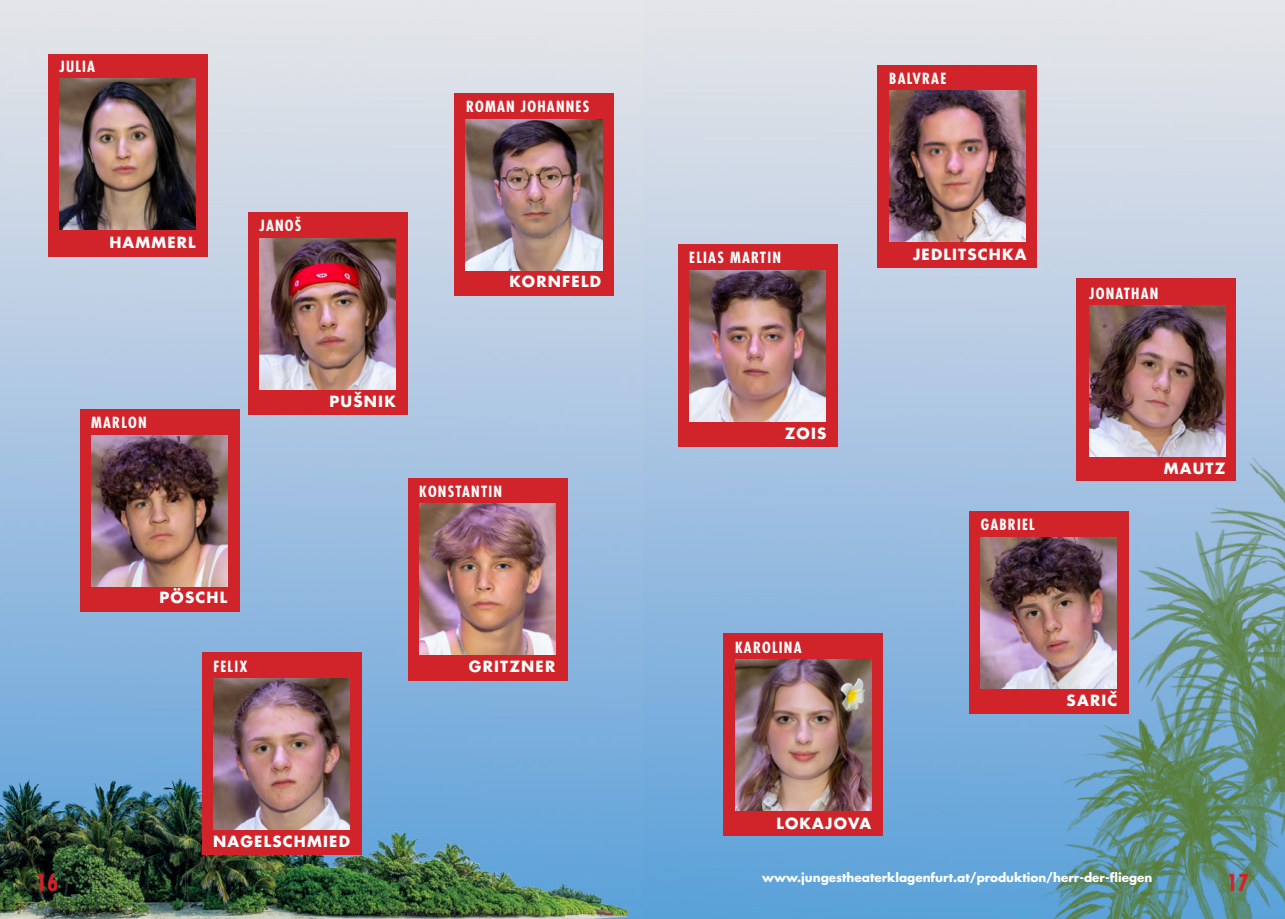
<style>
.page{position:relative;width:1285px;height:919px;background:#fff}
.page>*{position:absolute;margin:0;border:0;box-sizing:border-box;transform-origin:0 0}
.t1{font:700 condensed 22.5px "Futura Std";color:#d1232a}
.t2{font:700 condensed 15px "Futura Std";letter-spacing:.08em;color:#fff}
.t3{font:700 15px "Futura Std";letter-spacing:.08em;color:#fff}
.t4{font:700 12px "Futura Std";color:#fff}
</style>
<div class="page">
<img style="left:0;top:0;width:958px;height:918px">
<img style="left:958px;top:0;width:326px;height:918px">
<img style="left:0;top:20px;width:626px;height:898px">
<div style="left:48px;top:54px;width:159px;height:203px;background:#d1232a"></div>
<div style="left:248px;top:213px;width:159px;height:202px;background:#d1232a"></div>
<div style="left:454px;top:93px;width:159px;height:202px;background:#d1232a"></div>
<div style="left:677px;top:244px;width:160px;height:203px;background:#d1232a"></div>
<div style="left:1076px;top:278px;width:159px;height:202px;background:#d1232a"></div>
<div style="left:968px;top:511px;width:160px;height:202px;background:#d1232a"></div>
<div style="left:723px;top:633px;width:159px;height:203px;background:#d1232a"></div>
<div style="left:407px;top:478px;width:160px;height:202px;background:#d1232a"></div>
<div style="left:80px;top:409px;width:159px;height:203px;background:#d1232a"></div>
<div style="left:202px;top:652px;width:159px;height:202px;background:#d1232a"></div>
<div style="left:877px;top:65px;width:159px;height:202px;background:#d1232a"></div>
<img style="left:60px;top:79px;width:136px;height:151px">
<img style="left:466px;top:119px;width:136px;height:151px">
<img style="left:889px;top:90px;width:136px;height:151px">
<img style="left:1089px;top:305px;width:136px;height:151px">
<img style="left:689px;top:270px;width:136px;height:151px">
<img style="left:980px;top:537px;width:136px;height:151px">
<img style="left:735px;top:659px;width:136px;height:151px">
<img style="left:419px;top:503px;width:136px;height:151px">
<img style="left:259px;top:238px;width:136px;height:151px">
<img style="left:91px;top:435px;width:136px;height:151px">
<img style="left:214px;top:678px;width:136px;height:151px">
<p class="t2" style="left:60px;top:57px;width:37px">JULIA</p>
<p class="t3" style="left:109px;top:232px;width:88px">HAMMERL</p>
<p class="t2" style="left:259px;top:216px;width:43px">JANOŠ</p>
<p class="t2" style="left:466px;top:97px;width:125px">ROMAN JOHANNES</p>
<p class="t3" style="left:509px;top:271px;width:93px">KORNFELD</p>
<p class="t2" style="left:91px;top:413px;width:57px">MARLON</p>
<p class="t3" style="left:159px;top:587px;width:69px">PÖSCHL</p>
<p class="t2" style="left:213px;top:656px;width:36px">FELIX</p>
<p class="t3" style="left:329px;top:392px;width:68px">PUŠNIK</p>
<p class="t2" style="left:419px;top:482px;width:84px">KONSTANTIN</p>
<p class="t3" style="left:469px;top:656px;width:88px">GRITZNER</p>
<p class="t3" style="left:213px;top:831px;width:138px">NAGELSCHMIED</p>
<p class="t2" style="left:889px;top:69px;width:59px">BALVRAE</p>
<p class="t2" style="left:689px;top:248px;width:93px">ELIAS MARTIN</p>
<p class="t3" style="left:912px;top:244px;width:115px">JEDLITSCHKA</p>
<p class="t2" style="left:1089px;top:283px;width:71px">JONATHAN</p>
<p class="t3" style="left:784px;top:423px;width:43px">ZOIS</p>
<p class="t2" style="left:735px;top:637px;width:68px">KAROLINA</p>
<p class="t3" style="left:776px;top:813px;width:96px">LOKAJOVA</p>
<p class="t2" style="left:980px;top:515px;width:55px">GABRIEL</p>
<p class="t3" style="left:1163px;top:459px;width:63px">MAUTZ</p>
<p class="t3" style="left:1108px;top:687px;width:10px">ˇ</p>
<p class="t3" style="left:1066px;top:690px;width:52px">SARIC</p>
<p class="t4" style="left:762px;top:869px;width:391px">www.jungestheaterklagenfurt.at/produktion/herr-der-fliegen</p>
<p class="t1" style="left:36px;top:868px;width:24px">16</p>
<p class="t1" style="left:1226px;top:868px;width:24px">17</p>
</div>
